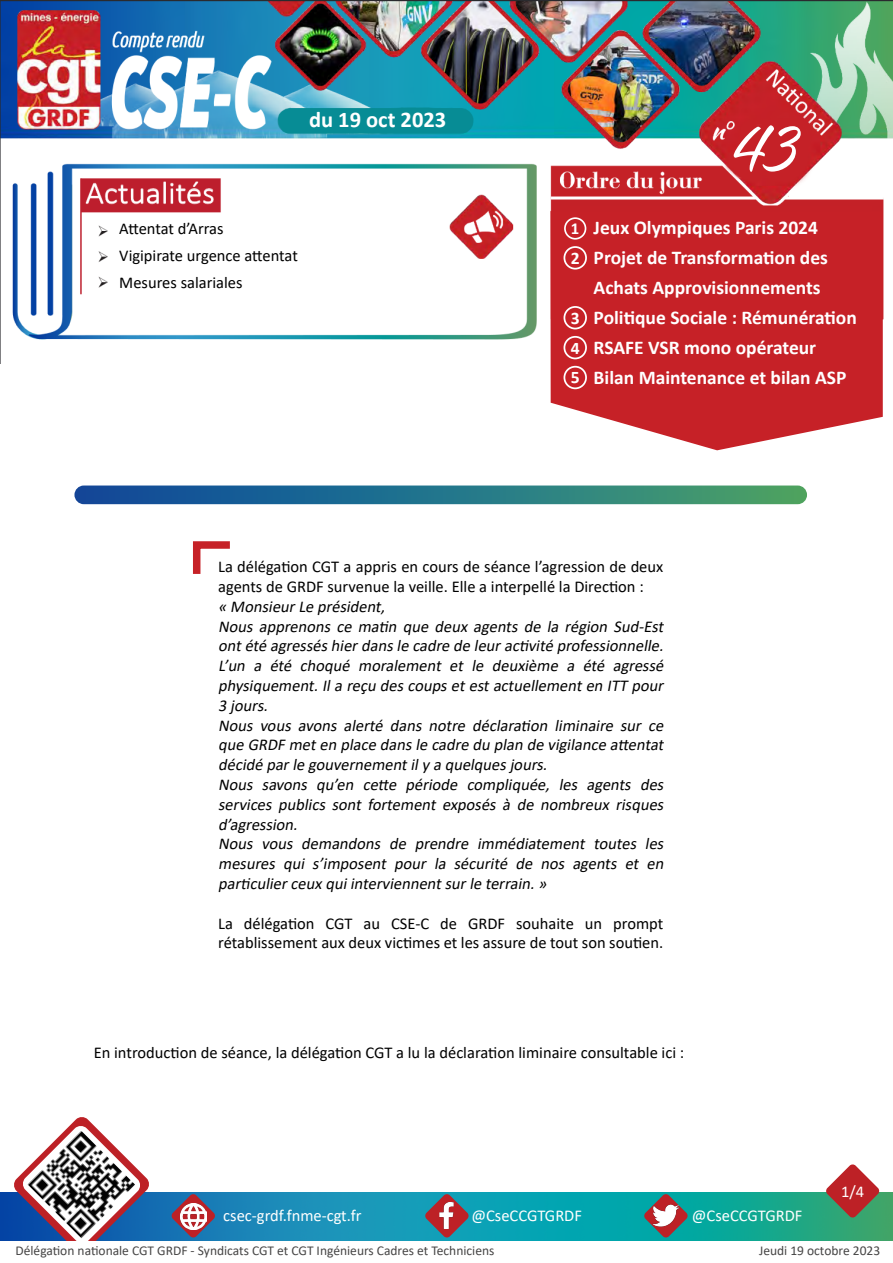
<style>
.page{position:relative;width:893px;height:1263px;background:#fff}
.page>*{position:absolute;margin:0;border:0;box-sizing:border-box;transform-origin:0 0}
.t1{font:78.3px "Alisha";color:#fff}
.t2{font:700 22.5px "Calibri";color:#fff}
.t3{font:700 19.5px/30px "Calibri";color:#fff}
.t4{font:700 17.7px/29.8px "Calibri";color:#fff}
.t5{font:700 16.8px "Calibri";color:#fff}
.t6{font:italic 16.5px/19.8px "Calibri";color:#000}
.t7{font:16.5px/19.8px "Calibri";color:#000}
.t8{font:16.5px "Calibri";color:#fff}
.t9{font:13.5px "Calibri";color:#464545}
</style>
<div class="page">
<img style="left:0;top:0;width:893px;height:363px">
<img style="left:0;top:1192px;width:893px;height:49px">
<svg style="left:425px;top:1194px;width:44px;height:44px"></svg>
<svg style="left:644px;top:1194px;width:44px;height:44px"></svg>
<svg style="left:826px;top:1164px;width:54px;height:54px"></svg>
<svg style="left:171px;top:1194px;width:44px;height:44px"></svg>
<svg style="left:13px;top:1117px;width:137px;height:124px"></svg>
<img style="left:180px;top:1203px;width:26px;height:26px">
<img style="left:434px;top:1203px;width:25px;height:26px">
<img style="left:653px;top:1203px;width:25px;height:26px">
<img style="left:28px;top:1131px;width:107px;height:107px">
<div style="left:325px;top:265px;width:190px;height:65px;background:#fff"></div>
<div style="left:74px;top:485px;width:733px;height:19px;background:linear-gradient(to right,#0847a2,#47a46a);border-radius:9px"></div>
<svg style="left:550px;top:210px;width:333px;height:240px;background:#ca3439"></svg>
<div style="left:564px;top:217px;width:22px;height:23px;border:2px solid #fff;border-radius:50%"></div>
<div style="left:563px;top:246px;width:24px;height:24px;border:2px solid #fff;border-radius:50%"></div>
<div style="left:563px;top:336px;width:24px;height:23px;border:2px solid #fff;border-radius:50%"></div>
<div style="left:563px;top:366px;width:24px;height:23px;border:2px solid #fff;border-radius:50%"></div>
<div style="left:563px;top:306px;width:24px;height:23px;border:2px solid #fff;border-radius:50%"></div>
<svg style="left:193px;top:541px;width:37px;height:33px"></svg>
<h2 class="t2" style="left:309px;top:103px;width:139px">du 19 oct 2023</h2>
<h1 class="t1" style="left:733px;top:98px;width:69px">43</h1>
<p class="t7" style="left:119px;top:215px;width:180px;line-height:27px">Attentat d’Arras<br>Vigipirate urgence attentat<br>Mesures salariales</p>
<p class="t3" style="left:594px;top:212px;width:265px">Jeux Olympiques Paris 2024<br>Projet de Transformation des<br>Achats Approvisionnements<br>Politique Sociale : Rémunération<br>RSAFE VSR mono opérateur<br>Bilan Maintenance et bilan ASP</p>
<p class="t5" style="left:571px;top:217px;width:10px">1</p>
<p class="t4" style="left:571px;top:243px;width:10px">2</p>
<p class="t4" style="left:571px;top:303px;width:10px">3</p>
<p class="t4" style="left:571px;top:332px;width:10px">4<br>5</p>
<p class="t7" style="left:218px;top:556px;width:447px">La délégation CGT a appris en cours de séance l’agression de deux agents de GRDF survenue la veille. Elle a interpellé la Direction :</p>
<p class="t6" style="left:218px;top:596px;width:451px">« MonsieurLe président,<br>Nous apprenons ce matin que deux agents de la région Sud-Est ontété agresséshierdansle cadre de leuractivité professionnelle.<br>L’un a été choqué moralement et le deuxième a été agressé physiquement.Ila reçu descoupsetestactuellementen ITT pour 3 jours.<br>Nous vous avons alerté dans notre déclaration liminaire sur ce que GRDF meten place dansle cadre du plan de vigilance attentat décidé parle gouvernementily a quelquesjours.<br>Nous savons qu’en cette période compliquée, les agents des services publics sont fortement exposés à de nombreux risques d’agression.<br>Nous vous demandons de prendre immédiatement toutes les mesures qui s’imposent pour la sécurité de nos agents et en particulierceuxquiinterviennentsurle terrain.»</p>
<p class="t7" style="left:218px;top:913px;width:447px">La délégation CGT au CSE-C de GRDF souhaite un prompt rétablissement aux deux victimes et les assure de tout son soutien.</p>
<p class="t7" style="left:94px;top:1042px;width:592px">En introduction de séance, la délégation CGT a lu la déclaration liminaire consultable ici :</p>
<p class="t8" style="left:841px;top:1180px;width:25px">1/4</p>
<p class="t8" style="left:223px;top:1204px;width:140px">csec-grdf.fnme-cgt.fr</p>
<p class="t8" style="left:471px;top:1204px;width:112px">@CseCCGTGRDF</p>
<p class="t8" style="left:692px;top:1204px;width:112px">@CseCCGTGRDF</p>
<p class="t9" style="left:759px;top:1241px;width:123px">Jeudi 19 octobre 2023</p>
<p class="t9" style="left:16px;top:1241px;width:480px">Délégation nationale CGT GRDF - Syndicats CGT et CGT Ingénieurs Cadres et Techniciens</p>
</div>
